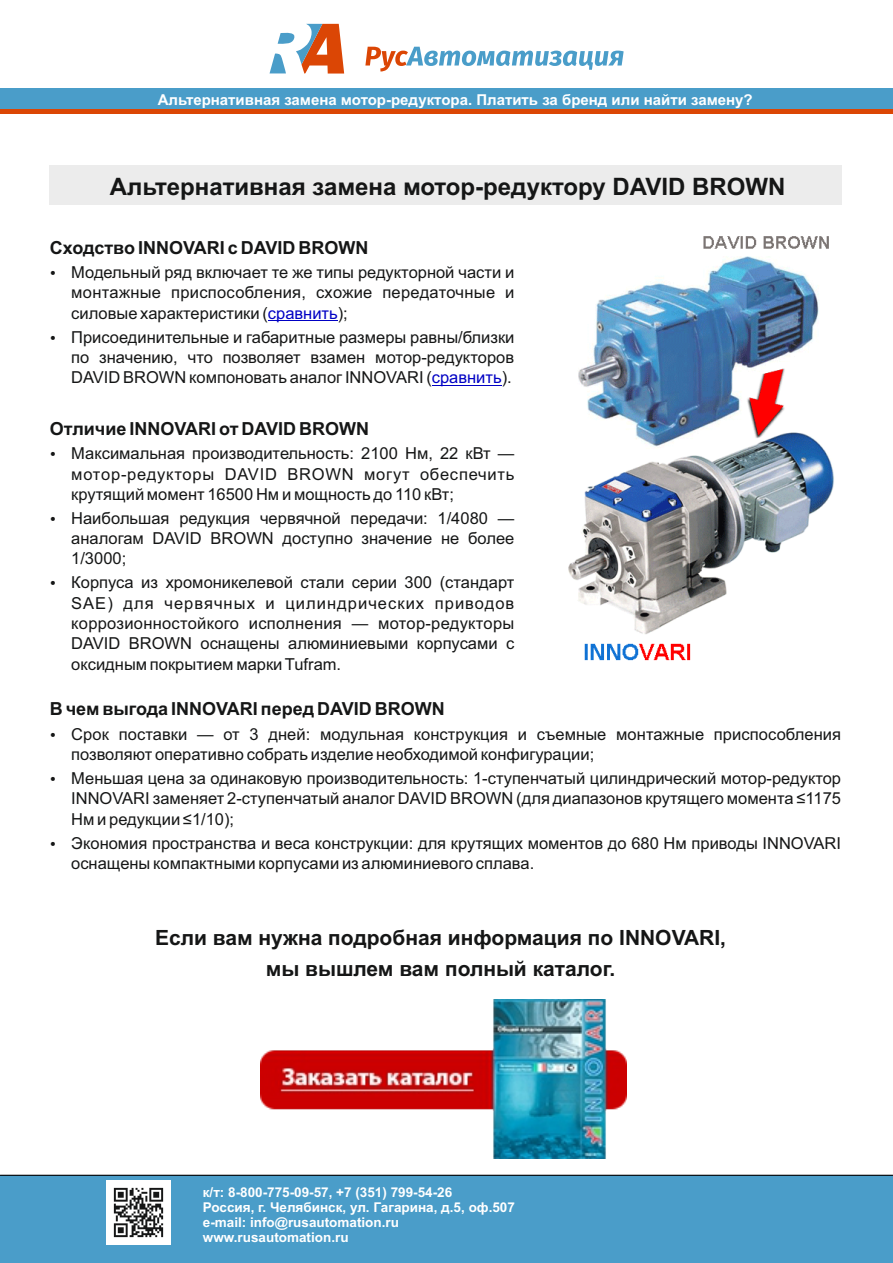
<style>
.page{position:relative;width:893px;height:1263px;background:#fff}
.page>*{position:absolute;margin:0;border:0;box-sizing:border-box;transform-origin:0 0}
.t1{font:700 24px "Arial";color:#151616}
.t2{font:700 21px/30.5px "Arial";color:#151616;text-align:center}
.t3{font:700 18px "Arial";color:#151616}
.t4{font:16.5px/20.2px "Arial";color:#151616;text-align:justify}
.t5{font:700 15px "Arial";color:#fff}
.t6{font:700 13.5px/15.1px "Arial";color:#fff}
.s1{color:#0000c4}
</style>
<div class="page">
<hr style="left:268px;top:320px;width:70px;height:1px;background:#0000c4">
<hr style="left:432px;top:385px;width:70px;height:1px;background:#0000c4">
<div style="left:49px;top:166px;width:793px;height:39px;background:#ececec"></div>
<div style="left:0;top:88px;width:893px;height:21px;background:#4a9dc9"></div>
<div style="left:0;top:109px;width:893px;height:5px;background:#db4605"></div>
<svg style="left:365px;top:47px;width:259px;height:25px"></svg>
<svg style="left:270px;top:24px;width:74px;height:50px"></svg>
<div style="left:0;top:1175px;width:893px;height:88px;background:#4a9dc9"></div>
<hr style="left:0;top:1175px;width:893px;height:1px;background:#000">
<img style="left:107px;top:1180px;width:64px;height:65px">
<img style="left:568px;top:236px;width:266px;height:425px">
<img style="left:260px;top:1000px;width:366px;height:159px">
<p class="t5" style="left:158px;top:94px;width:596px">Альтернативная замена мотор-редуктора. Платить за бренд или найти замену?</p>
<h1 class="t1" style="left:110px;top:177px;width:677px">Альтернативная замена мотор-редуктору DAVID BROWN</h1>
<p class="t3" style="left:50px;top:241px;width:320px">Cходство INNOVARI с DAVID BROWN</p>
<p class="t4" style="left:71px;top:264px;width:445px">Модельный ряд включает те же типы редукторной части и монтажные приспособления, схожие передаточные и силовые характеристики (<span class="s1">сравнить</span>);</p>
<p class="t4" style="left:71px;top:328px;width:445px">Присоединительные и габаритные размеры равны/близки по значению, что позволяет взамен мотор-редукторов DAVID BROWN компоновать аналог INNOVARI (<span class="s1">сравнить</span>).</p>
<p class="t3" style="left:50px;top:422px;width:321px">Отличие INNOVARI от DAVID BROWN</p>
<p class="t4" style="left:71px;top:445px;width:445px">Максимальная производительность: 2100 Нм, 22 кВт — мотор-редукторы DAVID BROWN могут обеспечить крутящий момент 16500 Нм и мощность до 110 кВт;</p>
<p class="t4" style="left:71px;top:509px;width:445px">Наибольшая редукция червячной передачи: 1/4080 — аналогам DAVID BROWN доступно значение не более 1/3000;</p>
<p class="t4" style="left:71px;top:574px;width:445px">Корпуса из хромоникелевой стали серии 300 (стандарт SAE) для червячных и цилиндрических приводов коррозионностойкого исполнения — мотор-редукторы DAVID BROWN оснащены алюминиевыми корпусами с оксидным покрытием марки Tufram.</p>
<p class="t3" style="left:50px;top:702px;width:397px">В чем выгода INNOVARI перед DAVID BROWN</p>
<p class="t4" style="left:71px;top:725px;width:771px">Срок поставки — от 3 дней: модульная конструкция и съемные монтажные приспособления позволяют оперативно собрать изделие необходимой конфигурации;</p>
<p class="t4" style="left:71px;top:770px;width:771px">Меньшая цена за одинаковую производительность: 1-ступенчатый цилиндрический мотор-редуктор INNOVARI заменяет 2-ступенчатый аналог DAVID BROWN (для диапазонов крутящего момента ≤1175<br>Нм и редукции ≤1/10);</p>
<p class="t4" style="left:71px;top:834px;width:771px">Экономия пространства и веса конструкции: для крутящих моментов до 680 Нм приводы INNOVARI оснащены компактными корпусами из алюминиевого сплава.</p>
<p class="t2" style="left:155px;top:924px;width:572px">Если вам нужна подробная информация по INNOVARI, мы вышлем вам полный каталог.</p>
<p class="t6" style="left:203px;top:1186px;width:314px">к/т: 8-800-775-09-57, +7 (351) 799-54-26<br>Россия, г. Челябинск, ул. Гагарина, д.5, оф.507 e-mail: info@rusautomation.ru www.rusautomation.ru</p>
</div>
